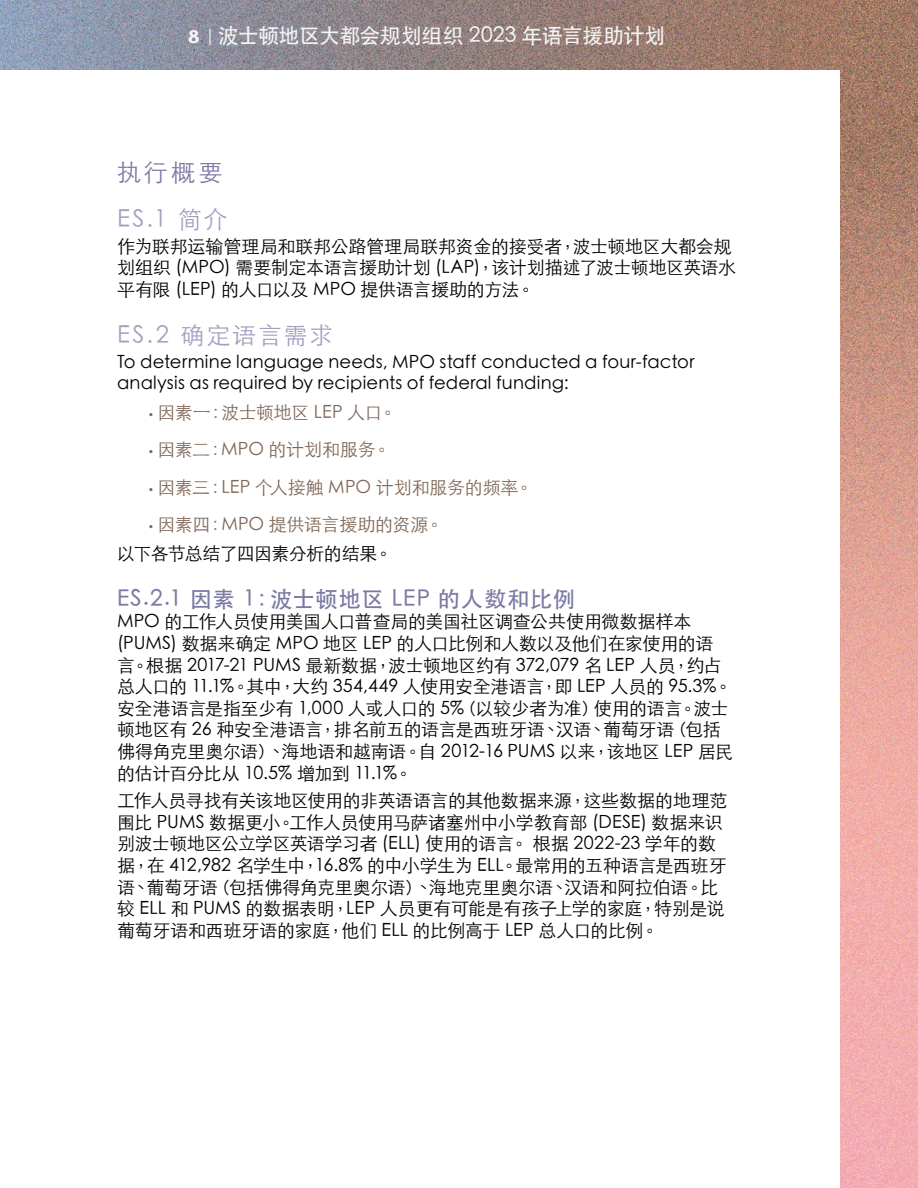
<style>
.page{position:relative;width:918px;height:1188px;background:#fff}
.page>*{position:absolute;margin:0;border:0;box-sizing:border-box;transform-origin:0 0}
.Body_Header_2{font:300 24px "ST Heiti TC";letter-spacing:.08em;color:#a1a0bf}
.Body_Header_1{font:300 24px "ST Heiti TC";color:#7b79a3}
.Body_Header_3{font:500 22.5px "ST Heiti TC";letter-spacing:.025em;color:#7b79a3}
.t1{font:500 21px "ST Heiti TC";letter-spacing:-.025em;color:#f3f3f4}
.Paragraph_Style_1{font:300 18px/21.6px "ST Heiti TC";letter-spacing:-.015em;color:#000}
.Paragraph_Style_1-2{font:300 18px/21.6px "ST Heiti TC";letter-spacing:.01em;color:#000}
.t2{font:300 18px "ST Heiti TC";letter-spacing:-.015em;color:#806757}
.Paragraph_Style_1-3{font:300 18px "ST Heiti TC";letter-spacing:-.035em;color:#000}
.s1{font-family:"Mr Eaves San OT";font-weight:800}
.s2{font-family:"Mr Eaves San OT";font-weight:700}
</style>
<div class="page">
<img style="left:0;top:0;width:841px;height:69px">
<img style="left:841px;top:0;width:77px;height:1188px">
<p class="t1" style="left:188px;top:24px;width:479px"><span class="s1">8 |</span> 波士顿地区大都会规划组织 2023 年语言援助计划</p>
<p class="Body_Header_1" style="left:117px;top:152px;width:107px">执行概要</p>
<p class="Body_Header_2" style="left:117px;top:198px;width:112px">ES.1 简介</p>
<p class="Paragraph_Style_1" style="left:117px;top:233px;width:621px">作为联邦运输管理局和联邦公路管理局联邦资金的接受者，波士顿地区大都会规划组织 (MPO) 需要制定本语言援助计划 (LAP)，该计划描述了波士顿地区英语水平有限 (LEP) 的人口以及 MPO 提供语言援助的方法。</p>
<p class="Body_Header_2" style="left:117px;top:315px;width:217px">ES.2 确定语言需求</p>
<p class="Paragraph_Style_1-2" style="left:117px;top:349px;width:579px">To determine language needs, MPO staff conducted a four-factor analysis as required by recipients of federal funding:</p>
<p class="t2" style="left:148px;top:397px;width:250px"><span class="s2">•</span> 因素一：波士顿地区 LEP 人口。</p>
<p class="t2" style="left:148px;top:434px;width:244px"><span class="s2">•</span> 因素二：MPO 的计划和服务。</p>
<p class="t2" style="left:148px;top:472px;width:386px"><span class="s2">•</span> 因素三：LEP 个人接触 MPO 计划和服务的频率。</p>
<p class="t2" style="left:148px;top:509px;width:296px"><span class="s2">•</span> 因素四：MPO 提供语言援助的资源。</p>
<p class="Paragraph_Style_1-3" style="left:117px;top:538px;width:277px">以下各节总结了四因素分析的结果。</p>
<p class="Body_Header_3" style="left:117px;top:586px;width:459px">ES.2.1 因素 1：波士顿地区 LEP 的人数和比例</p>
<p class="Paragraph_Style_1" style="left:117px;top:609px;width:618px">MPO 的工作人员使用美国人口普查局的美国社区调查公共使用微数据样本(PUMS) 数据来确定 MPO 地区 LEP 的人口比例和人数以及他们在家使用的语言。根据 2017-21 PUMS 最新数据，波士顿地区约有 372,079 名 LEP 人员，约占总人口的 11.1%。其中，大约 354,449 人使用安全港语言，即 LEP 人员的 95.3%。安全港语言是指至少有 1,000 人或人口的 5%（以较少者为准）使用的语言。波士顿地区有 26 种安全港语言，排名前五的语言是西班牙语、汉语、葡萄牙语（包括佛得角克里奥尔语）、海地语和越南语。自 2012-16 PUMS 以来，该地区 LEP 居民的估计百分比从 10.5% 增加到 11.1%。</p>
<p class="Paragraph_Style_1" style="left:117px;top:788px;width:612px">工作人员寻找有关该地区使用的非英语语言的其他数据来源，这些数据的地理范围比 PUMS 数据更小。工作人员使用马萨诸塞州中小学教育部 (DESE) 数据来识别波士顿地区公立学区英语学习者 (ELL) 使用的语言。 根据 2022-23 学年的数据，在 412,982 名学生中，16.8% 的中小学生为 ELL。最常用的五种语言是西班牙语、葡萄牙语（包括佛得角克里奥尔语）、海地克里奥尔语、汉语和阿拉伯语。比较 ELL 和 PUMS 的数据表明，LEP 人员更有可能是有孩子上学的家庭，特别是说葡萄牙语和西班牙语的家庭，他们 ELL 的比例高于 LEP 总人口的比例。</p>
</div>
